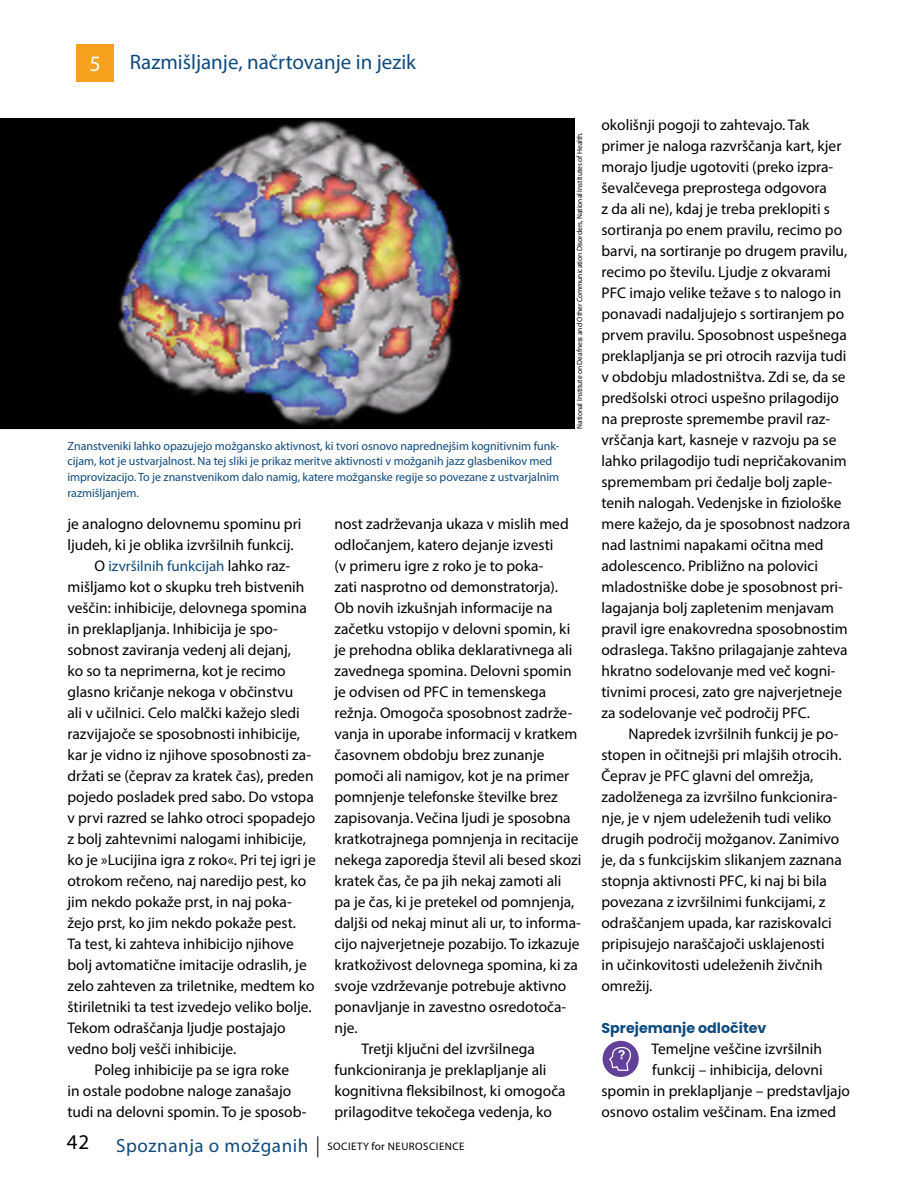
<style>
.page{position:relative;width:918px;height:1188px;background:#fff}
.page>*{position:absolute;margin:0;border:0;box-sizing:border-box;transform-origin:0 0}
.t1{font:22.05px "Myriad Pro";color:#fff}
.t2{font:21px "Myriad Pro";color:#0f4b7e}
.t3{font:21px "Myriad Pro";color:#000}
.t4{font:15.45px/21px "Myriad Pro";color:#000}
.t5{font:15px "Myriad Pro";color:#0f4b7e}
.t6{font:700 14.25px "Poppins";color:#0f4b7e}
.t7{font:12px/15.8px "Myriad Pro";letter-spacing:-.005em;color:#0f4b7e}
.t8{font:10.95px "Myriad Pro";letter-spacing:.045em;color:#000}
.t9{font:7.5px "Myriad Pro";letter-spacing:-.01em;color:#000}
.s1{font-size:15.45px;color:#000}
.s2{font-size:19.05px;color:#0f4b7e}
.s3{font-size:21px}
.s4{font-size:11.1px}
</style>
<div class="page">
<div style="left:76px;top:44px;width:37px;height:37px;background:#f7a11f"></div>
<div style="left:603px;top:1041px;width:36px;height:36px;background:#624199;border-radius:50%"></div>
<svg style="left:609px;top:1046px;width:25px;height:26px"></svg>
<img style="left:0;top:119px;width:575px;height:310px">
<h1 class="t1" style="left:89px;top:54px;width:13px">5</h1>
<h2 class="t2" style="left:130px;top:53px;width:288px">Razmišljanje, načrtovanje in jezik</h2>
<p class="t7" style="left:67px;top:439px;width:494px">Znanstveniki lahko opazujejo možgansko aktivnost, ki tvori osnovo naprednej!im kognitivnim funk&shy;cijam, kot je ustvarjalnost. Na tej sliki je prikaz meritve aktivnosti v možganih jazz glasbenikov med improvizacijo. To je znanstvenikom dalo namig, katere možganske regije so povezane z ustvarjalnim razmi!ljanjem.</p>
<p class="t9" style="left:577px;top:429px;width:298px;rotate:-90deg">National Institute on Deafness and Other Communication Disorders, National Institutes of Health.</p>
<p class="t4" style="left:68px;top:514px;width:235px">je analogno delovnemu spominu pri ljudeh, ki je oblika izvr!ilnih funkcij.</p>
<p class="t5" style="left:95px;top:560px;width:197px"><span class="s1">O</span> izvr!ilnih funkcijah <span class="s1">lahko raz-</span></p>
<p class="t4" style="left:68px;top:577px;width:238px">mi!ljamo kot o skupku treh bistvenih</p>
<p class="t4" style="left:67px;top:598px;width:241px">ve!čin: inhibicije, delovnega spomina</p>
<p class="t4" style="left:67px;top:619px;width:212px">in preklapljanja. Inhibicija je spo-</p>
<p class="t4" style="left:67px;top:640px;width:225px">sobnost zaviranja vedenj ali dejanj,</p>
<p class="t4" style="left:67px;top:661px;width:220px">ko so ta neprimerna, kot je recimo</p>
<p class="t4" style="left:67px;top:682px;width:227px">glasno kričanje nekoga v občinstvu</p>
<p class="t4" style="left:67px;top:703px;width:234px">ali v učilnici. Celo malčki kažejo sledi</p>
<p class="t4" style="left:67px;top:724px;width:234px">razvijajoče se sposobnosti inhibicije,</p>
<p class="t4" style="left:67px;top:745px;width:245px">kar je vidno iz njihove sposobnosti za-</p>
<p class="t4" style="left:67px;top:766px;width:248px">držati se (čeprav za kratek čas), preden</p>
<p class="t4" style="left:68px;top:787px;width:248px">pojedo posladek pred sabo. Do vstopa</p>
<p class="t4" style="left:68px;top:808px;width:249px">v prvi razred se lahko otroci spopadejo</p>
<p class="t4" style="left:68px;top:829px;width:240px">z bolj zahtevnimi nalogami inhibicije,</p>
<p class="t4" style="left:68px;top:850px;width:250px">ko je »Lucijina igra z roko«. Pri tej igri je</p>
<p class="t4" style="left:68px;top:871px;width:240px">otrokom rečeno, naj naredijo pest, ko</p>
<p class="t4" style="left:68px;top:892px;width:226px">jim nekdo pokaže prst, in naj poka-</p>
<p class="t4" style="left:68px;top:912px;width:230px">žejo prst, ko jim nekdo pokaže pest.</p>
<p class="t4" style="left:67px;top:934px;width:228px">Ta test, ki zahteva inhibicijo njihove</p>
<p class="t4" style="left:67px;top:955px;width:241px">bolj avtomatične imitacije odraslih, je</p>
<p class="t4" style="left:67px;top:976px;width:248px">zelo zahteven za triletnike, medtem ko</p>
<p class="t4" style="left:67px;top:996px;width:246px">!tiriletniki ta test izvedejo veliko bolje.</p>
<p class="t4" style="left:67px;top:1018px;width:220px">Tekom odra!čanja ljudje postajajo</p>
<p class="t4" style="left:67px;top:1039px;width:170px">vedno bolj ve!či inhibicije.</p>
<p class="t4" style="left:95px;top:1060px;width:196px">Poleg inhibicije pa se igra roke</p>
<p class="t4" style="left:67px;top:1081px;width:225px">in ostale podobne naloge zana!ajo</p>
<p class="t4" style="left:67px;top:1102px;width:241px">tudi na delovni spomin. To je sposob-</p>
<p class="t4" style="left:334px;top:514px;width:236px">nost zadrževanja ukaza v mislih med</p>
<p class="t4" style="left:334px;top:535px;width:220px">odločanjem, katero dejanje izvesti</p>
<p class="t4" style="left:334px;top:556px;width:210px">(v primeru igre z roko je to poka-</p>
<p class="t4" style="left:334px;top:577px;width:225px">zati nasprotno od demonstratorja).</p>
<p class="t4" style="left:334px;top:598px;width:220px">Ob novih izku!njah informacije na</p>
<p class="t4" style="left:334px;top:619px;width:237px">začetku vstopijo v delovni spomin, ki</p>
<p class="t4" style="left:334px;top:640px;width:240px">je prehodna oblika deklarativnega ali</p>
<p class="t4" style="left:334px;top:661px;width:239px">zavednega spomina. Delovni spomin</p>
<p class="t4" style="left:334px;top:682px;width:213px">je odvisen od PFC in temenskega</p>
<p class="t4" style="left:334px;top:703px;width:240px">režnja. Omogoča sposobnost zadrže-</p>
<p class="t4" style="left:334px;top:724px;width:244px">vanja in uporabe informacij v kratkem</p>
<p class="t4" style="left:334px;top:744px;width:212px">časovnem obdobju brez zunanje</p>
<p class="t4" style="left:334px;top:766px;width:236px">pomoči ali namigov, kot je na primer</p>
<p class="t4" style="left:334px;top:787px;width:225px">pomnjenje telefonske !tevilke brez</p>
<p class="t4" style="left:334px;top:808px;width:238px">zapisovanja. Večina ljudi je sposobna</p>
<p class="t4" style="left:335px;top:829px;width:246px">kratkotrajnega pomnjenja in recitacije</p>
<p class="t4" style="left:335px;top:850px;width:248px">nekega zaporedja !tevil ali besed skozi</p>
<p class="t4" style="left:334px;top:871px;width:228px">kratek čas, če pa jih nekaj zamoti ali</p>
<p class="t4" style="left:334px;top:892px;width:242px">pa je čas, ki je pretekel od pomnjenja,</p>
<p class="t4" style="left:334px;top:913px;width:248px">dalj!i od nekaj minut ali ur, to informa-</p>
<p class="t4" style="left:335px;top:934px;width:247px">cijo najverjetneje pozabijo. To izkazuje</p>
<p class="t4" style="left:335px;top:955px;width:245px">kratkoživost delovnega spomina, ki za</p>
<p class="t4" style="left:335px;top:976px;width:233px">svoje vzdrževanje potrebuje aktivno</p>
<p class="t4" style="left:335px;top:997px;width:233px">ponavljanje in zavestno osredotoča-</p>
<p class="t4" style="left:335px;top:1018px;width:25px">nje.</p>
<p class="t4" style="left:362px;top:1039px;width:175px">Tretji ključni del izvr!ilnega</p>
<p class="t4" style="left:335px;top:1060px;width:214px">funkcioniranja je preklapljanje ali</p>
<p class="t4" style="left:335px;top:1081px;width:233px">kognitivna fleksibilnost, ki omogoča</p>
<p class="t4" style="left:335px;top:1102px;width:219px">prilagoditve tekočega vedenja, ko</p>
<h2 class="t3" style="left:67px;top:1134px;width:24px">42</h2>
<p class="t8" style="left:116px;top:1140px;width:350px"><span class="s2">Spoznanja o možganih</span> <span class="s3">|</span> SOCIETY <span class="s4">for</span> NEUROSCIENCE</p>
<p class="t4" style="left:602px;top:115px;width:250px">okoli!nji pogoji to zahtevajo. Tak primer je naloga razvr!čanja kart, kjer morajo ljudje ugotoviti (preko izpra-!evalčevega preprostega odgovora<br>z da ali ne), kdaj je treba preklopiti s sortiranja po enem pravilu, recimo po barvi, na sortiranje po drugem pravilu, recimo po !tevilu. Ljudje z okvarami PFC imajo velike težave s to nalogo in ponavadi nadaljujejo s sortiranjem po prvem pravilu. Sposobnost uspe!nega preklapljanja se pri otrocih razvija tudi v obdobju mladostni!tva. Zdi se, da se pred!olski otroci uspe!no prilagodijo na preproste spremembe pravil raz&shy;vr!čanja kart, kasneje v razvoju pa se lahko prilagodijo tudi nepričakovanim spremembam pri čedalje bolj zaple&shy;tenih nalogah. Vedenjske in fiziolo!ke mere kažejo, da je sposobnost nadzora nad lastnimi napakami očitna med adolescenco. Približno na polovici mladostni!ke dobe je sposobnost pri&shy;lagajanja bolj zapletenim menjavam pravil igre enakovredna sposobnostim odraslega. Tak!no prilagajanje zahteva hkratno sodelovanje med več kogni&shy;tivnimi procesi, zato gre najverjetneje za sodelovanje več področij PFC.</p>
<p class="t4" style="left:602px;top:724px;width:242px;text-indent:27px">Napredek izvr!ilnih funkcij je po&shy;stopen in očitnej!i pri mlaj!ih otrocih.<br>Čeprav je PFC glavni del omrežja, zadolženega za izvr!ilno funkcionira&shy;nje, je v njem udeleženih tudi veliko drugih področij možganov. Zanimivo je, da s funkcijskim slikanjem zaznana stopnja aktivnosti PFC, ki naj bi bila povezana z izvr!ilnimi funkcijami, z odra!čanjem upada, kar raziskovalci pripisujejo nara!čajoči usklajenosti<br>in učinkovitosti udeleženih živčnih omrežij.</p>
<p class="t6" style="left:602px;top:1021px;width:166px">Sprejemanje odločitev</p>
<p class="t4" style="left:652px;top:1039px;width:172px">Temeljne ve!čine izvr!ilnih</p>
<p class="t4" style="left:652px;top:1060px;width:172px">funkcij – inhibicija, delovni</p>
<p class="t4" style="left:602px;top:1081px;width:250px">spomin in preklapljanje – predstavljajo</p>
<p class="t4" style="left:602px;top:1102px;width:236px">osnovo ostalim ve!činam. Ena izmed</p>
</div>
